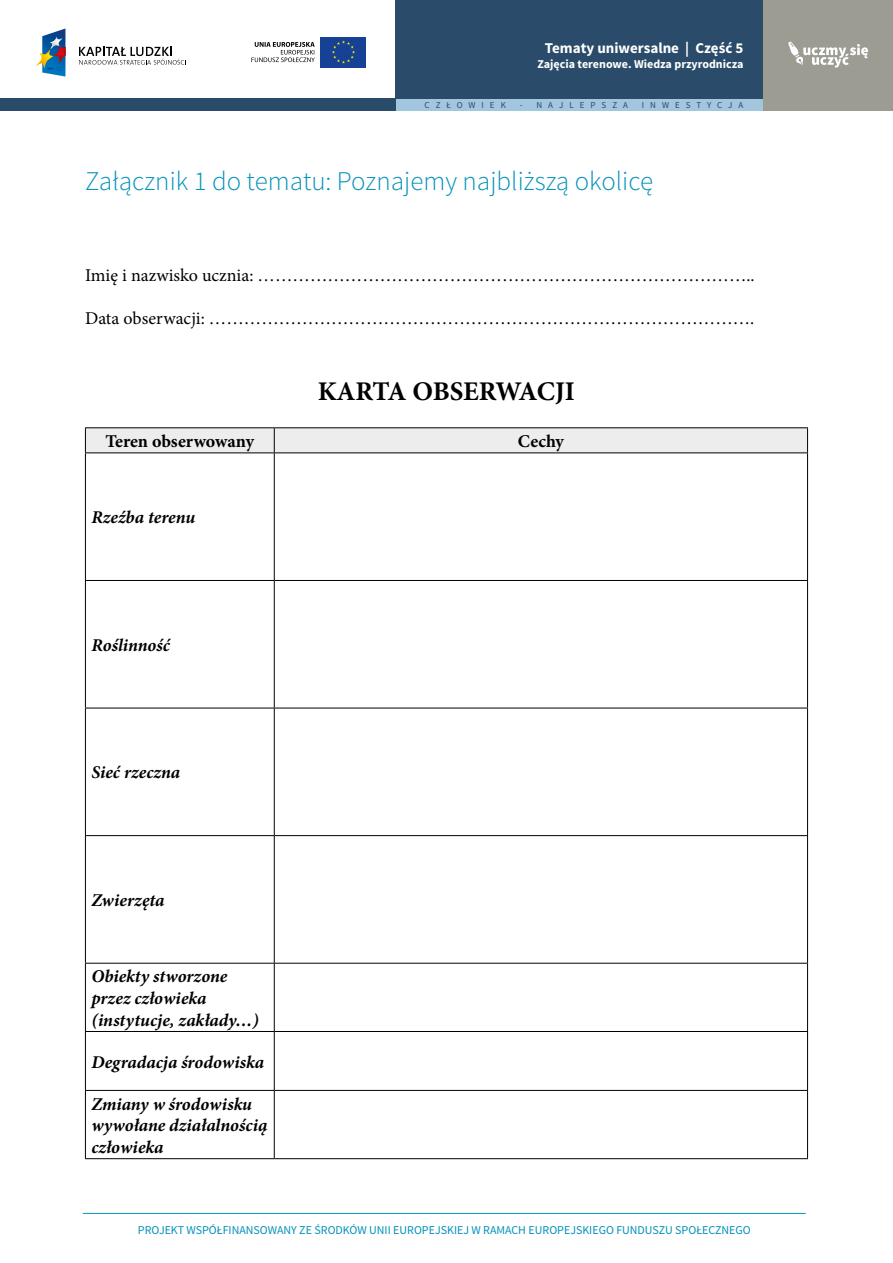
<style>
.page{position:relative;width:893px;height:1263px;background:#fff}
.page>*{position:absolute;margin:0;border:0;box-sizing:border-box;transform-origin:0 0}
.t1{font:300 27px "Source Sans Pro";color:#0592ba}
.t2{font:700 27px "Minion Pro";letter-spacing:-.015em;color:#000}
.t3{font:italic 700 18px/21.6px "Minion Pro";color:#000}
.t4{font:18px "Minion Pro";color:#000}
.t5{font:700 18px "Minion Pro";letter-spacing:-.005em;color:#000}
.t6{font:700 15px "Source Sans Pro";color:#fff}
.t7{font:12px "Source Sans Pro";color:#0592ba}
.t8{font:700 12px "Source Sans Pro";color:#fff}
.t9{font:9px "Source Sans Pro";letter-spacing:.67em;color:#2a4b6a}
</style>
<div class="page">
<div style="left:395px;top:99px;width:368px;height:12px;background:#a2c6dd"></div>
<div style="left:0;top:99px;width:395px;height:12px;background:#2a4b6a"></div>
<div style="left:763px;top:0;width:130px;height:111px;background:#9d9c93"></div>
<div style="left:395px;top:0;width:368px;height:99px;background:#2a4b6a"></div>
<svg style="left:788px;top:42px;width:80px;height:26px"></svg>
<hr style="left:83px;top:1213px;width:723px;height:1px;background:#0592ba">
<svg style="left:79px;top:47px;width:107px;height:18px"></svg>
<svg style="left:36px;top:28px;width:29px;height:49px"></svg>
<div style="left:320px;top:37px;width:46px;height:30px;background:#164194"></div>
<svg style="left:332px;top:40px;width:23px;height:24px"></svg>
<svg style="left:251px;top:42px;width:64px;height:20px"></svg>
<hr style="left:85px;top:427px;width:189px;height:1px;background:#000">
<hr style="left:274px;top:427px;width:534px;height:1px;background:#000">
<div style="left:85px;top:428px;width:723px;height:24px;background:#ededed"></div>
<hr style="left:85px;top:452px;width:189px;height:1px;background:#000">
<hr style="left:85px;top:453px;width:1px;height:127px;background:#000">
<hr style="left:274px;top:452px;width:534px;height:1px;background:#000">
<hr style="left:274px;top:453px;width:1px;height:127px;background:#000">
<hr style="left:807px;top:453px;width:1px;height:127px;background:#000">
<hr style="left:85px;top:580px;width:189px;height:1px;background:#000">
<hr style="left:85px;top:581px;width:1px;height:127px;background:#000">
<hr style="left:274px;top:580px;width:534px;height:1px;background:#000">
<hr style="left:274px;top:581px;width:1px;height:127px;background:#000">
<hr style="left:807px;top:581px;width:1px;height:127px;background:#000">
<hr style="left:85px;top:708px;width:189px;height:1px;background:#000">
<hr style="left:85px;top:708px;width:1px;height:127px;background:#000">
<hr style="left:274px;top:708px;width:534px;height:1px;background:#000">
<hr style="left:274px;top:708px;width:1px;height:127px;background:#000">
<hr style="left:807px;top:708px;width:1px;height:127px;background:#000">
<hr style="left:85px;top:835px;width:189px;height:1px;background:#000">
<hr style="left:85px;top:836px;width:1px;height:127px;background:#000">
<hr style="left:274px;top:835px;width:534px;height:1px;background:#000">
<hr style="left:274px;top:836px;width:1px;height:127px;background:#000">
<hr style="left:807px;top:836px;width:1px;height:127px;background:#000">
<hr style="left:85px;top:963px;width:189px;height:1px;background:#000">
<hr style="left:85px;top:963px;width:1px;height:68px;background:#000">
<hr style="left:274px;top:963px;width:534px;height:1px;background:#000">
<hr style="left:274px;top:963px;width:1px;height:68px;background:#000">
<hr style="left:807px;top:963px;width:1px;height:68px;background:#000">
<hr style="left:85px;top:1031px;width:189px;height:1px;background:#000">
<hr style="left:85px;top:1032px;width:1px;height:58px;background:#000">
<hr style="left:274px;top:1031px;width:534px;height:1px;background:#000">
<hr style="left:274px;top:1032px;width:1px;height:58px;background:#000">
<hr style="left:807px;top:1032px;width:1px;height:58px;background:#000">
<hr style="left:85px;top:1090px;width:189px;height:1px;background:#000">
<hr style="left:85px;top:1091px;width:1px;height:67px;background:#000">
<hr style="left:274px;top:1090px;width:534px;height:1px;background:#000">
<hr style="left:274px;top:1091px;width:1px;height:67px;background:#000">
<hr style="left:807px;top:1091px;width:1px;height:67px;background:#000">
<hr style="left:85px;top:1158px;width:189px;height:1px;background:#000">
<hr style="left:274px;top:1158px;width:534px;height:1px;background:#000">
<p class="t6" style="left:545px;top:39px;width:200px">Tematy uniwersalne | Część 5</p>
<p class="t8" style="left:537px;top:56px;width:207px">Zajęcia terenowe. Wiedza przyrodnicza</p>
<p class="t9" style="left:425px;top:100px;width:83px">CZŁOWIEK</p>
<p class="t9" style="left:520px;top:100px;width:110px">- NAJLEPSZA</p>
<p class="t9" style="left:642px;top:100px;width:103px">INWESTYCJA</p>
<h1 class="t1" style="left:85px;top:165px;width:570px">Załącznik 1 do tematu: Poznajemy najbliższą okolicę</h1>
<p class="t4" style="left:85px;top:263px;width:671px">Imię i nazwisko ucznia: …………………………………………………………………………..</p>
<p class="t4" style="left:85px;top:306px;width:671px">Data obserwacji: ………………………………………………………………………………….</p>
<h1 class="t2" style="left:318px;top:372px;width:259px">KARTA OBSERWACJI</h1>
<p class="t5" style="left:106px;top:428px;width:150px">Teren obserwowany</p>
<p class="t5" style="left:518px;top:428px;width:48px">Cechy</p>
<p class="t3" style="left:91px;top:506px;width:105px">Rzeźba terenu</p>
<p class="t3" style="left:91px;top:634px;width:80px">Roślinność</p>
<p class="t3" style="left:91px;top:761px;width:90px">Sieć rzeczna</p>
<p class="t3" style="left:91px;top:889px;width:75px">Zwierzęta</p>
<p class="t3" style="left:91px;top:965px;width:169px">Obiekty stworzone przez człowieka (instytucje, zakłady…)</p>
<p class="t3" style="left:91px;top:1051px;width:174px">Degradacja środowiska</p>
<p class="t3" style="left:91px;top:1093px;width:178px">Zmiany w środowisku wywołane działalnością człowieka</p>
<p class="t7" style="left:138px;top:1222px;width:614px">PROJEKT WSPÓŁFINANSOWANY ZE ŚRODKÓW UNII EUROPEJSKIEJ W RAMACH EUROPEJSKIEGO FUNDUSZU SPOŁECZNEGO</p>
</div>
